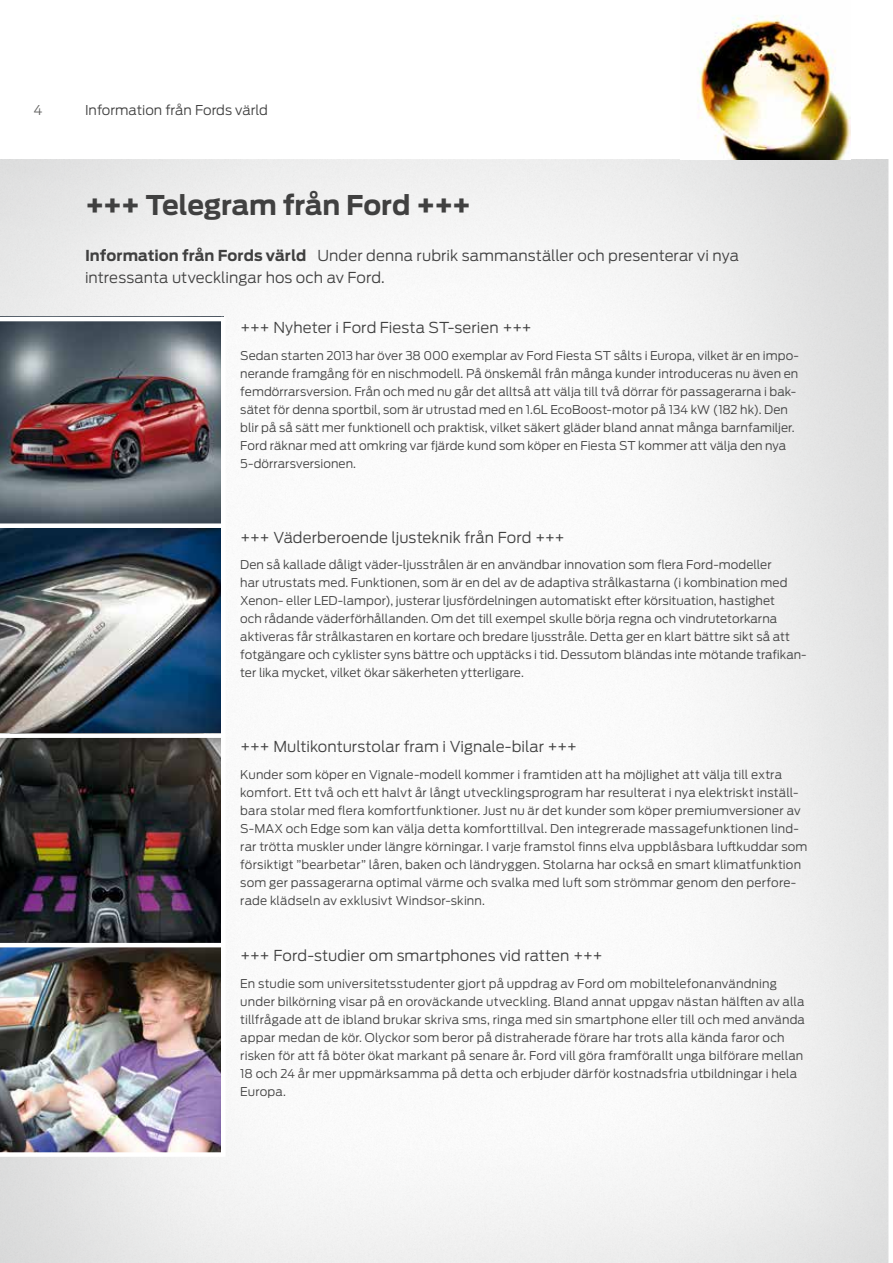
<style>
.page{position:relative;width:893px;height:1263px;background:#fff}
.page>*{position:absolute;margin:0;border:0;box-sizing:border-box;transform-origin:0 0}
.t1{font:700 27px "Ford Antenna";letter-spacing:-.01em;color:#404040}
.t2{font:300 15px/22.5px "Ford Antenna";letter-spacing:.005em;color:#404040}
.t3{font:300 13.5px "Ford Antenna";color:#404040}
.t4{font:300 13.5px "Ford Antenna";color:#636362}
.t5{font:300 12px/18px "Ford Antenna";letter-spacing:.005em;color:#404040}
.s1{font-weight:700}
</style>
<div class="page">
<img style="left:0;top:159px;width:888px;height:1104px">
<img style="left:697px;top:15px;width:153px;height:144px">
<img style="left:0;top:947px;width:221px;height:205px">
<img style="left:0;top:528px;width:221px;height:205px">
<img style="left:0;top:321px;width:221px;height:202px">
<img style="left:0;top:738px;width:221px;height:205px">
<div style="left:0;top:733px;width:223px;height:5px;background:#fff"></div>
<hr style="left:0;top:943px;width:223px;height:4px;background:#fff">
<div style="left:0;top:1152px;width:223px;height:5px;background:#fff"></div>
<hr style="left:221px;top:317px;width:4px;height:840px;background:#fff">
<hr style="left:0;top:317px;width:223px;height:4px;background:#fff">
<div style="left:0;top:523px;width:223px;height:5px;background:#fff"></div>
<p class="t4" style="left:34px;top:99px;width:11px">4</p>
<p class="t3" style="left:85px;top:98px;width:184px">Information från Fords värld</p>
<h1 class="t1" style="left:85px;top:181px;width:388px">+++ Telegram från Ford +++</h1>
<p class="t2" style="left:85px;top:242px;width:656px"><span class="s1">Information från Fords värld</span> Under denna rubrik sammanställer och presenterar vi nya intressanta utvecklingar hos och av Ford.</p>
<p class="t2" style="left:240px;top:315px;width:293px">+++ Nyheter i Ford Fiesta ST-serien +++</p>
<p class="t5" style="left:240px;top:345px;width:560px">Sedan starten 2013 har över 38 000 exemplar av Ford Fiesta ST sålts i Europa, vilket är en impo&shy;nerande framgång för en nischmodell. På önskemål från många kunder introduceras nu även en femdörrarsversion. Från och med nu går det alltså att välja till två dörrar för passagerarna i bak&shy;sätet för denna sportbil, som är utrustad med en 1.6L EcoBoost-motor på 134 kW (182 hk). Den blir på så sätt mer funktionell och praktisk, vilket säkert gläder bland annat många barnfamiljer.<br>Ford räknar med att omkring var fjärde kund som köper en Fiesta ST kommer att välja den nya 5-dörrarsversionen.</p>
<p class="t2" style="left:240px;top:524px;width:326px">+++ Väderberoende ljusteknik från Ford +++</p>
<p class="t5" style="left:240px;top:555px;width:568px">Den så kallade dåligt väder-ljusstrålen är en användbar innovation som flera Ford-modeller<br>har utrustats med. Funktionen, som är en del av de adaptiva strålkastarna (i kombination med Xenon- eller LED-lampor), justerar ljusfördelningen automatiskt efter körsituation, hastighet<br>och rådande väderförhållanden. Om det till exempel skulle börja regna och vindrutetorkarna aktiveras får strålkastaren en kortare och bredare ljusstråle. Detta ger en klart bättre sikt så att fotgängare och cyklister syns bättre och upptäcks i tid. Dessutom bländas inte mötande trafikan&shy;ter lika mycket, vilket ökar säkerheten ytterligare.</p>
<p class="t2" style="left:240px;top:733px;width:339px">+++ Multikonturstolar fram i Vignale-bilar +++</p>
<p class="t5" style="left:240px;top:764px;width:569px">Kunder som köper en Vignale-modell kommer i framtiden att ha möjlighet att välja till extra komfort. Ett två och ett halvt år långt utvecklingsprogram har resulterat i nya elektriskt inställ&shy;bara stolar med flera komfortfunktioner. Just nu är det kunder som köper premiumversioner av S-MAX och Edge som kan välja detta komforttillval. Den integrerade massagefunktionen lind&shy;rar trötta muskler under längre körningar. I varje framstol finns elva uppblåsbara luftkuddar som försiktigt ”bearbetar” låren, baken och ländryggen. Stolarna har också en smart klimatfunktion som ger passagerarna optimal värme och svalka med luft som strömmar genom den perfore&shy;rade klädseln av exklusivt Windsor-skinn.</p>
<p class="t2" style="left:240px;top:943px;width:364px">+++ Ford-studier om smartphones vid ratten +++</p>
<p class="t5" style="left:240px;top:973px;width:566px">En studie som universitetsstudenter gjort på uppdrag av Ford om mobiltelefonanvändning under bilkörning visar på en oroväckande utveckling. Bland annat uppgav nästan hälften av alla tillfrågade att de ibland brukar skriva sms, ringa med sin smartphone eller till och med använda appar medan de kör. Olyckor som beror på distraherade förare har trots alla kända faror och risken för att få böter ökat markant på senare år. Ford vill göra framförallt unga bilförare mellan 18 och 24 år mer uppmärksamma på detta och erbjuder därför kostnadsfria utbildningar i hela Europa.</p>
</div>
